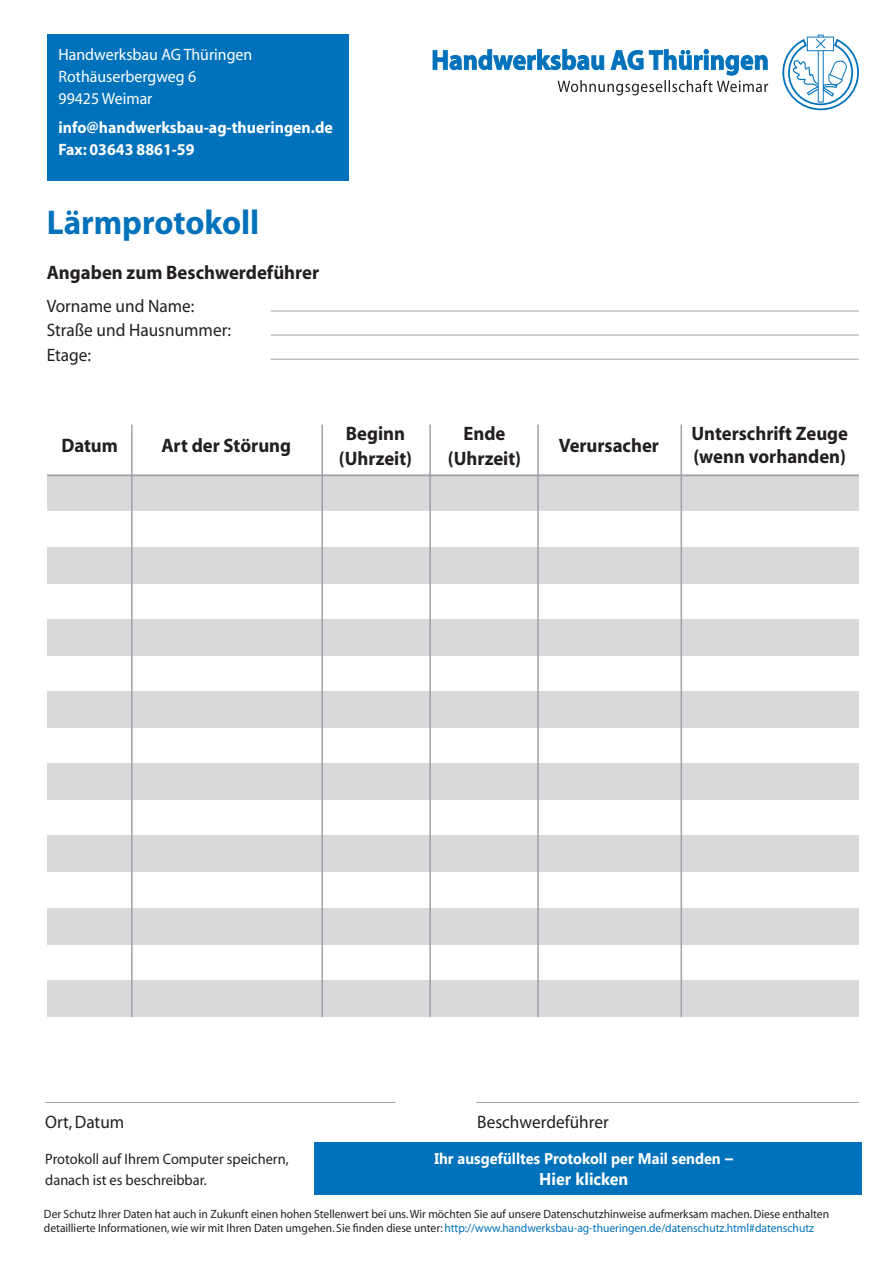
<style>
.page{position:relative;width:893px;height:1263px;background:#fff}
.page>*{position:absolute;margin:0;border:0;box-sizing:border-box;transform-origin:0 0}
.t1{font:700 34.5px "Myriad";color:#0072bc;scale:.96 1}
.t2{font:700 19.5px/25.5px "Myriad";color:#231f20;text-align:center;scale:.96 1}
.t3{font:18px/24.6px "Myriad";color:#231f20;scale:.96 1}
.t4{font:700 16.95px "Segoe UI";color:#fff;scale:.94 1}
.t5{font:16.5px/21.9px "Myriad";color:#fff;scale:.96 1}
.t6{font:700 16.5px/21.9px "Myriad";color:#fff;scale:.96 1}
.t7{font:700 15.45px "Segoe UI";color:#fff;scale:.94 1}
.t8{font:15px/21.6px "Myriad";color:#231f20;scale:.96 1}
.t9{font:12px/14.4px "Myriad";color:#231f20;scale:.96 1}
.s1{font-size:16.95px}
.s2{color:#0072bc}
</style>
<div class="page">
<div style="left:47px;top:475px;width:812px;height:36px;background:#d8d9db"></div>
<div style="left:47px;top:619px;width:812px;height:36px;background:#d8d9db"></div>
<div style="left:47px;top:836px;width:812px;height:36px;background:#d8d9db"></div>
<div style="left:47px;top:547px;width:812px;height:36px;background:#d8d9db"></div>
<div style="left:47px;top:763px;width:812px;height:37px;background:#d8d9db"></div>
<div style="left:47px;top:980px;width:812px;height:36px;background:#d8d9db"></div>
<div style="left:47px;top:691px;width:812px;height:36px;background:#d8d9db"></div>
<div style="left:47px;top:908px;width:812px;height:36px;background:#d8d9db"></div>
<div style="left:47px;top:34px;width:302px;height:147px;background:#0072bc"></div>
<svg style="left:782px;top:35px;width:77px;height:76px"></svg>
<svg style="left:433px;top:49px;width:335px;height:46px"></svg>
<hr style="left:271px;top:311px;width:588px;height:1px;background:#a0a1a5">
<hr style="left:271px;top:335px;width:588px;height:1px;background:#a0a1a5">
<hr style="left:271px;top:359px;width:588px;height:1px;background:#a0a1a5">
<hr style="left:131px;top:424px;width:2px;height:593px;background:#a0a1a5">
<hr style="left:321px;top:424px;width:2px;height:593px;background:#a0a1a5">
<hr style="left:429px;top:424px;width:2px;height:593px;background:#a0a1a5">
<hr style="left:537px;top:424px;width:2px;height:593px;background:#a0a1a5">
<hr style="left:681px;top:424px;width:1px;height:593px;background:#a0a1a5">
<hr style="left:47px;top:475px;width:812px;height:1px;background:#a0a1a5">
<hr style="left:45px;top:1102px;width:350px;height:1px;background:#a0a1a5">
<hr style="left:476px;top:1102px;width:383px;height:1px;background:#a0a1a5">
<div style="left:315px;top:1142px;width:547px;height:53px;background:#0072bc"></div>
<h3 class="t5" style="left:59px;top:44px;width:203px">Handwerksbau AG Thüringen<br>Rothäuserbergweg 6<br>99425 Weimar</h3>
<h3 class="t6" style="left:59px;top:117px;width:287px">info@handwerksbau-ag-thueringen.de<br>Fax: 03643 8861-59</h3>
<h1 class="t1" style="left:47px;top:204px;width:223px">Lärmprotokoll</h1>
<h2 class="t2" style="left:47px;top:260px;width:285px">Angaben zum Beschwerdeführer</h2>
<h3 class="t3" style="left:47px;top:294px;width:194px">Vorname und Name:<br>Straße und Hausnummer:<br>Etage:</h3>
<h2 class="t2" style="left:339px;top:421px;width:78px">Beginn (Uhrzeit)</h2>
<h2 class="t2" style="left:448px;top:421px;width:78px">Ende (Uhrzeit)</h2>
<h2 class="t2" style="left:61px;top:433px;width:60px">Datum</h2>
<h2 class="t2" style="left:161px;top:433px;width:137px">Art der Störung</h2>
<h2 class="t2" style="left:559px;top:433px;width:106px">Verursacher</h2>
<h2 class="t2" style="left:691px;top:422px;width:165px;line-height:23.4px;text-align:left">Unterschrift Zeuge (wenn vorhanden)</h2>
<h3 class="t3" style="left:45px;top:1110px;width:84px">Ort, Datum</h3>
<h3 class="t3" style="left:477px;top:1110px;width:138px">Beschwerdeführer</h3>
<p class="t8" style="left:45px;top:1148px;width:255px">Protokoll auf Ihrem Computer speichern, danach ist es beschreibbar.</p>
<p class="t7" style="left:434px;top:1147px;width:319px">Ihr ausgefülltes Protokoll per Mail senden <span class="s1">–</span></p>
<h3 class="t4" style="left:539px;top:1167px;width:96px">Hier klicken</h3>
<p class="t9" style="left:44px;top:1207px;width:819px">Der Schutz Ihrer Daten hat auch in Zukunft einen hohen Stellenwert bei uns. Wir möchten Sie auf unsere Datenschutzhinweise aufmerksam machen. Diese enthalten detaillierte Informationen, wie wir mit Ihren Daten umgehen. Sie finden diese unter: <span class="s2">http://www.handwerksbau-ag-thueringen.de/datenschutz.html#datenschutz</span></p>
</div>
